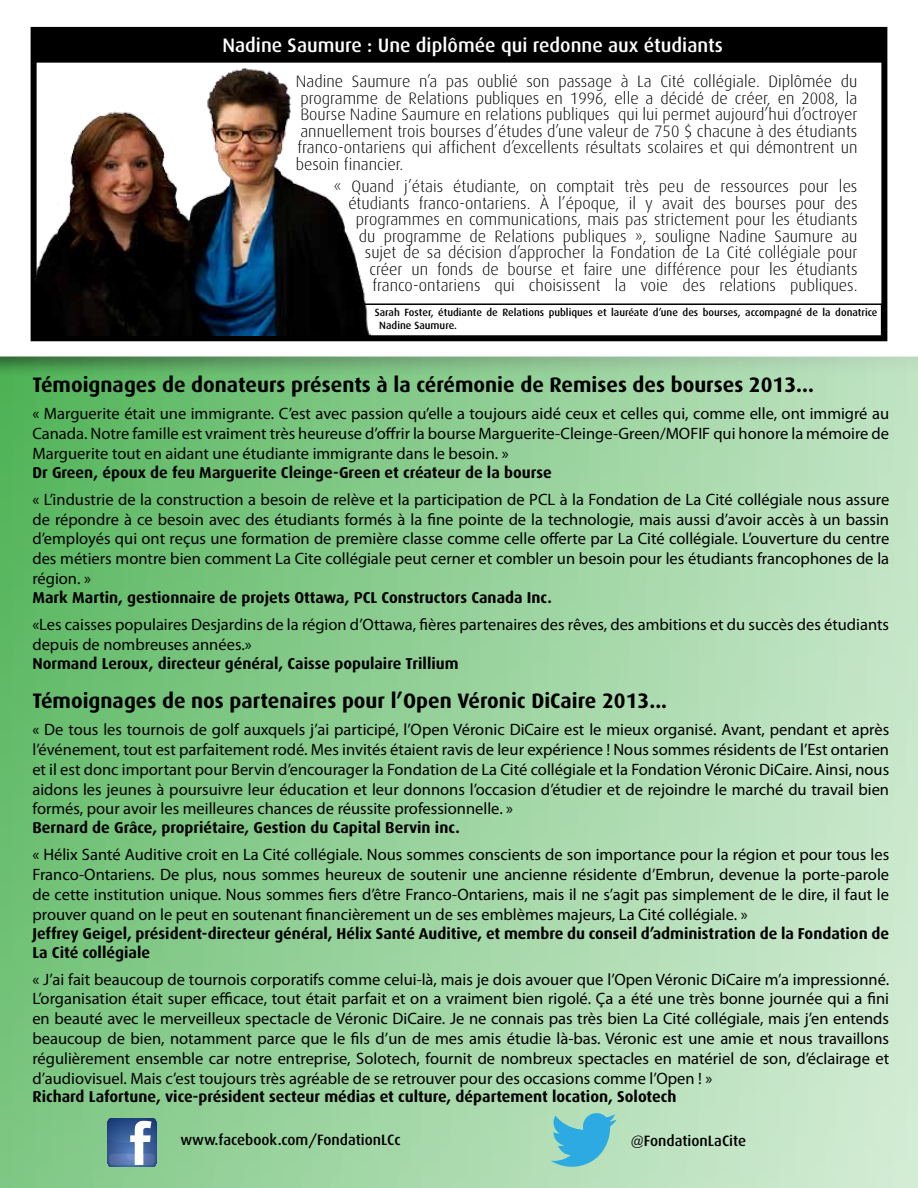
<style>
.page{position:relative;width:918px;height:1188px;background:#fff}
.page>*{position:absolute;margin:0;border:0;box-sizing:border-box;transform-origin:0 0}
.t1{font:700 21px "Dax";color:#000}
.t2{font:500 19.5px "Dax";color:#fff}
.t3{font:16.5px/19.8px "Myriad Pro";color:#000;text-align:justify}
.t4{font:300 16.5px/16.5px "Dax";color:#000;text-align:justify}
.t5{font:700 15.75px/18.9px "Dax";color:#000}
.t6{font:500 15px "Dax";color:#000}
.t7{font:500 10.5px/12.6px "Dax";color:#000}
</style>
<div class="page">
<div style="left:0;top:353px;width:918px;height:835px;background:#000;opacity:.5"></div>
<svg style="left:551px;top:1113px;width:66px;height:54px;background:#63bfd0"></svg>
<svg style="left:108px;top:1118px;width:48px;height:49px"></svg>
<div style="left:31px;top:27px;width:856px;height:314px;border:6px solid #000"></div>
<img style="left:35px;top:63px;width:335px;height:273px">
<div style="left:361px;top:303px;width:521px;height:35px;border:2px solid #000"></div>
<div style="left:32px;top:29px;width:852px;height:33px;background:#000"></div>
<div style="left:31px;top:28px;width:854px;height:35px;border:2px solid #000"></div>
<p class="t2" style="left:222px;top:34px;width:502px">Nadine Saumure : Une diplômée qui redonne aux étudiants</p>
<p class="t4" style="left:296px;top:74px;width:563px">Nadine Saumure n’a pas oublié son passage à La Cité collégiale. Diplômée du programme de Relations publiques en 1996, elle a décidé de créer, en 2008, la Bourse Nadine Saumure en relations publiques qui lui permet aujourd’hui d’octroyer annuellement trois bourses d’études d’une valeur de 750 $ chacune à des étudiants franco-ontariens qui affichent d’excellents résultats scolaires et qui démontrent un besoin financier.</p>
<p class="t4" style="left:333px;top:179px;width:526px;text-align:right">« Quand j’étais étudiante, on comptait très peu de ressources pour les étudiants franco-ontariens. À l’époque, il y avait des bourses pour des programmes en communications, mais pas strictement pour les étudiants<br>du programme de Relations publiques », souligne Nadine Saumure au sujet de sa décision d’approcher la Fondation de La Cité collégiale pour créer un fonds de bourse et faire une différence pour les étudiants franco-ontariens qui choisissent la voie des relations publiques.</p>
<p class="t7" style="left:379px;top:307px;width:500px;text-indent:-5px">Sarah Foster, étudiante de Relations publiques et lauréate d’une des bourses, accompagné de la donatrice<br>Nadine Saumure.</p>
<p class="t1" style="left:32px;top:373px;width:783px">Témoignages de donateurs présents à la cérémonie de Remises des bourses 2013...</p>
<p class="t3" style="left:32px;top:404px;width:858px">« Marguerite était une immigrante. C’est avec passion qu’elle a toujours aidé ceux et celles qui, comme elle, ont immigré au Canada. Notre famille est vraiment très heureuse d’offrir la bourse Marguerite-Cleinge-Green/MOFIF qui honore la mémoire de Marguerite tout en aidant une étudiante immigrante dans le besoin. »</p>
<p class="t5" style="left:32px;top:463px;width:521px">Dr Green, époux de feu Marguerite Cleinge-Green et créateur de la bourse</p>
<p class="t3" style="left:32px;top:489px;width:858px">« L’industrie de la construction a besoin de relève et la participation de PCL à la Fondation de La Cité collégiale nous assure de répondre à ce besoin avec des étudiants formés à la fine pointe de la technologie, mais aussi d’avoir accès à un bassin d’employés qui ont reçus une formation de première classe comme celle offerte par La Cité collégiale. L’ouverture du centre des métiers montre bien comment La Cite collégiale peut cerner et combler un besoin pour les étudiants francophones de la région. »</p>
<p class="t5" style="left:32px;top:588px;width:521px">Mark Martin, gestionnaire de projets Ottawa, PCL Constructors Canada Inc.</p>
<p class="t3" style="left:32px;top:614px;width:858px">«Les caisses populaires Desjardins de la région d’Ottawa, fières partenaires des rêves, des ambitions et du succès des étudiants depuis de nombreuses années.»</p>
<p class="t5" style="left:32px;top:654px;width:428px">Normand Leroux, directeur général, Caisse populaire Trillium</p>
<p class="t1" style="left:32px;top:689px;width:636px">Témoignages de nos partenaires pour l’Open Véronic DiCaire 2013...</p>
<p class="t3" style="left:32px;top:720px;width:858px">« De tous les tournois de golf auxquels j’ai participé, l’Open Véronic DiCaire est le mieux organisé. Avant, pendant et après l’événement, tout est parfaitement rodé. Mes invités étaient ravis de leur expérience ! Nous sommes résidents de l’Est ontarien et il est donc important pour Bervin d’encourager la Fondation de La Cité collégiale et la Fondation Véronic DiCaire. Ainsi, nous aidons les jeunes à poursuivre leur éducation et leur donnons l’occasion d’étudier et de rejoindre le marché du travail bien formés, pour avoir les meilleures chances de réussite professionnelle. »</p>
<p class="t5" style="left:32px;top:819px;width:429px">Bernard de Grâce, propriétaire, Gestion du Capital Bervin inc.</p>
<p class="t3" style="left:32px;top:845px;width:858px">« Hélix Santé Auditive croit en La Cité collégiale. Nous sommes conscients de son importance pour la région et pour tous les Franco-Ontariens. De plus, nous sommes heureux de soutenir une ancienne résidente d’Embrun, devenue la porte-parole de cette institution unique. Nous sommes fiers d’être Franco-Ontariens, mais il ne s’agit pas simplement de le dire, il faut le prouver quand on le peut en soutenant financièrement un de ses emblèmes majeurs, La Cité collégiale. »</p>
<p class="t5" style="left:32px;top:924px;width:858px">Jeffrey Geigel, président-directeur général, Hélix Santé Auditive, et membre du conseil d’administration de la Fondation de<br>La Cité collégiale</p>
<p class="t3" style="left:32px;top:969px;width:858px">« J’ai fait beaucoup de tournois corporatifs comme celui-là, mais je dois avouer que l’Open Véronic DiCaire m’a impressionné.<br>L’organisation était super efficace, tout était parfait et on a vraiment bien rigolé. Ça a été une très bonne journée qui a fini en beauté avec le merveilleux spectacle de Véronic DiCaire. Je ne connais pas très bien La Cité collégiale, mais j’en entends beaucoup de bien, notamment parce que le fils d’un de mes amis étudie là-bas. Véronic est une amie et nous travaillons régulièrement ensemble car notre entreprise, Solotech, fournit de nombreux spectacles en matériel de son, d’éclairage et d’audiovisuel. Mais c’est toujours très agréable de se retrouver pour des occasions comme l’Open ! »</p>
<p class="t5" style="left:32px;top:1088px;width:646px">Richard Lafortune, vice-président secteur médias et culture, département location, Solotech</p>
<p class="t6" style="left:180px;top:1131px;width:222px">www.facebook.com/FondationLCc</p>
<p class="t6" style="left:631px;top:1132px;width:117px">@FondationLaCite</p>
</div>
